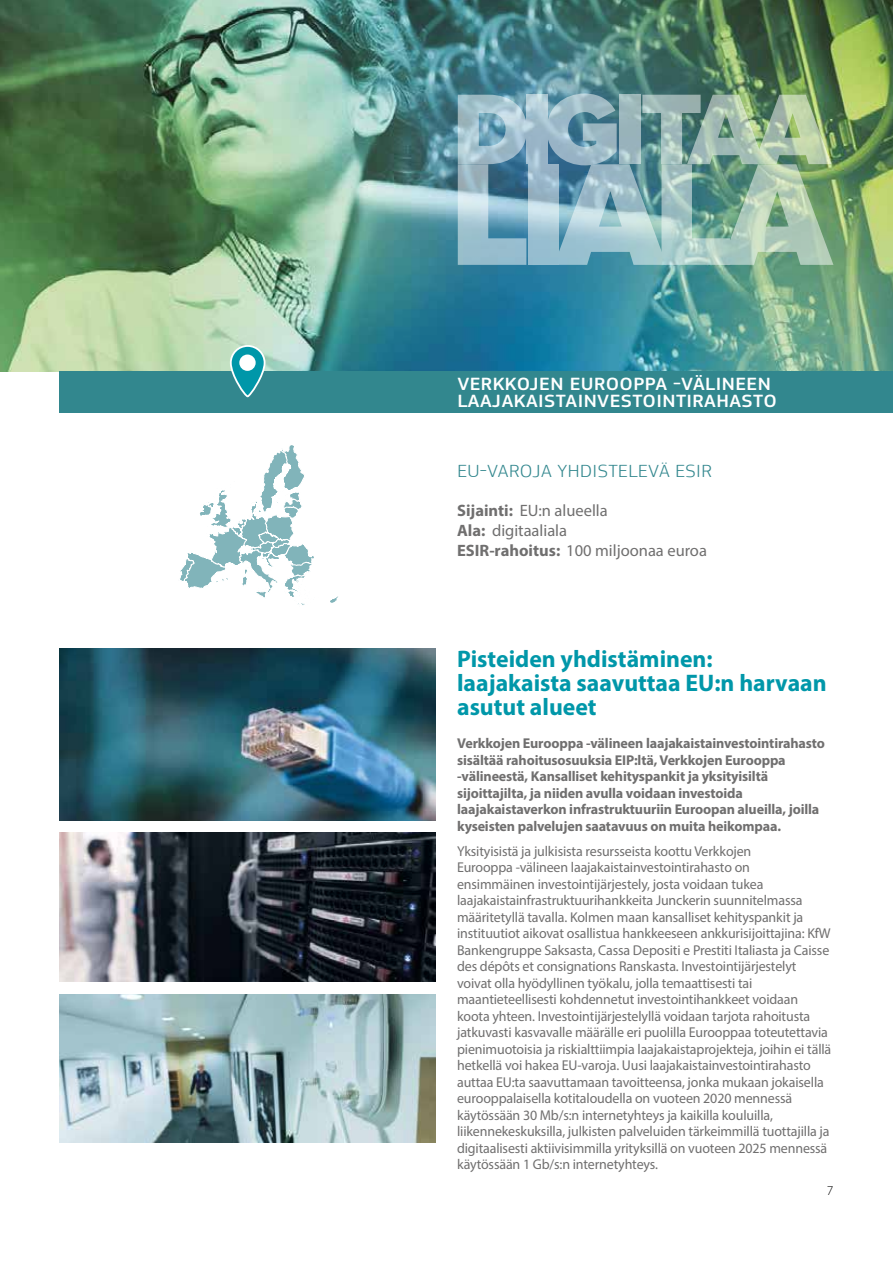
<style>
.page{position:relative;width:893px;height:1263px;background:#fff}
.page>*{position:absolute;margin:0;border:0;box-sizing:border-box;transform-origin:0 0}
.t1{font:700 24px/24px "Myriad Pro";color:#0097a9}
.t2{font:500 18.45px/16.5px "EC Square Sans Pro";letter-spacing:.02em;color:#fff;scale:1.1 1}
.t3{font:300 18.45px "EC Square Sans Pro";letter-spacing:.02em;color:#32878e;scale:1.1 1}
.t4{font:16.5px/19.8px "Myriad Pro";color:#706f6f}
.t5{font:14.25px/16.5px "Myriad Pro";letter-spacing:-.01em;color:#706f6f}
.t6{font:700 14.25px/16.5px "Myriad Pro";letter-spacing:-.01em;color:#706f6f}
.t7{font:300 13.5px "Myriad Pro";color:#000}
.s1{font-weight:700}
</style>
<div class="page">
<img style="left:0;top:0;width:893px;height:371px">
<div style="left:60px;top:371px;width:833px;height:41px;background:#32878e"></div>
<svg style="left:231px;top:346px;width:34px;height:50px"></svg>
<div style="left:230px;top:345px;width:35px;height:52px;border:2px solid #fff;border-radius:17px"></div>
<div style="left:239px;top:354px;width:17px;height:17px;background:#fff;border-radius:50%"></div>
<svg style="left:330px;top:596px;width:8px;height:7px"></svg>
<svg style="left:180px;top:445px;width:134px;height:160px"></svg>
<img style="left:60px;top:833px;width:376px;height:149px">
<img style="left:60px;top:994px;width:376px;height:149px">
<img style="left:60px;top:648px;width:376px;height:172px">
<svg style="left:527px;top:95px;width:20px;height:69px"></svg>
<svg style="left:458px;top:95px;width:69px;height:170px;background:#8bb1c3"></svg>
<svg style="left:529px;top:164px;width:18px;height:101px;background:#a4c3d3"></svg>
<img style="left:547px;top:94px;width:286px;height:171px">
<p class="t2" style="left:457px;top:376px;width:292px">VERKKOJEN EUROOPPA -VÄLINEEN<br>LAAJAKAISTAINVESTOINTIRAHASTO</p>
<p class="t3" style="left:457px;top:460px;width:233px">EU-VAROJA YHDISTELEVÄ ESIR</p>
<p class="t4" style="left:457px;top:501px;width:251px"><span class="s1">Sijainti:</span> EU:n alueella<br><span class="s1">Ala:</span> digitaaliala<br><span class="s1">ESIR-rahoitus:</span> 100 miljoonaa euroa</p>
<h1 class="t1" style="left:457px;top:646px;width:371px">Pisteiden yhdistäminen: laajakaista saavuttaa EU:n harvaan asutut alueet</h1>
<p class="t6" style="left:457px;top:734px;width:369px">Verkkojen Eurooppa -välineen laajakaistainvestointirahasto sisältää rahoitusosuuksia EIP:ltä, Verkkojen Eurooppa -välineestä, Kansalliset kehityspankit ja yksityisiltä sijoittajilta, ja niiden avulla voidaan investoida laajakaistaverkon infrastruktuuriin Euroopan alueilla, joilla kyseisten palvelujen saatavuus on muita heikompaa.</p>
<p class="t5" style="left:457px;top:842px;width:376px">Yksityisistä ja julkisista resursseista koottu Verkkojen<br>Eurooppa -välineen laajakaistainvestointirahasto on ensimmäinen investointijärjestely, josta voidaan tukea laajakaistainfrastruktuurihankkeita Junckerin suunnitelmassa määritetyllä tavalla. Kolmen maan kansalliset kehityspankit ja instituutiot aikovat osallistua hankkeeseen ankkurisijoittajina: KfW Bankengruppe Saksasta, Cassa Depositi e Prestiti Italiasta ja Caisse des dépôts et consignations Ranskasta. Investointijärjestelyt voivat olla hyödyllinen työkalu, jolla temaattisesti tai maantieteellisesti kohdennetut investointihankkeet voidaan koota yhteen. Investointijärjestelyllä voidaan tarjota rahoitusta jatkuvasti kasvavalle määrälle eri puolilla Eurooppaa toteutettavia pienimuotoisia ja riskialttiimpia laajakaistaprojekteja, joihin ei tällä hetkellä voi hakea EU-varoja. Uusi laajakaistainvestointirahasto auttaa EU:ta saavuttamaan tavoitteensa, jonka mukaan jokaisella eurooppalaisella kotitaloudella on vuoteen 2020 mennessä käytössään 30 Mb/s:n internetyhteys ja kaikilla kouluilla, liikennekeskuksilla, julkisten palveluiden tärkeimmillä tuottajilla ja digitaalisesti aktiivisimmilla yrityksillä on vuoteen 2025 mennessä käytössään 1 Gb/s:n internetyhteys.</p>
<p class="t7" style="left:827px;top:1182px;width:8px">7</p>
</div>
